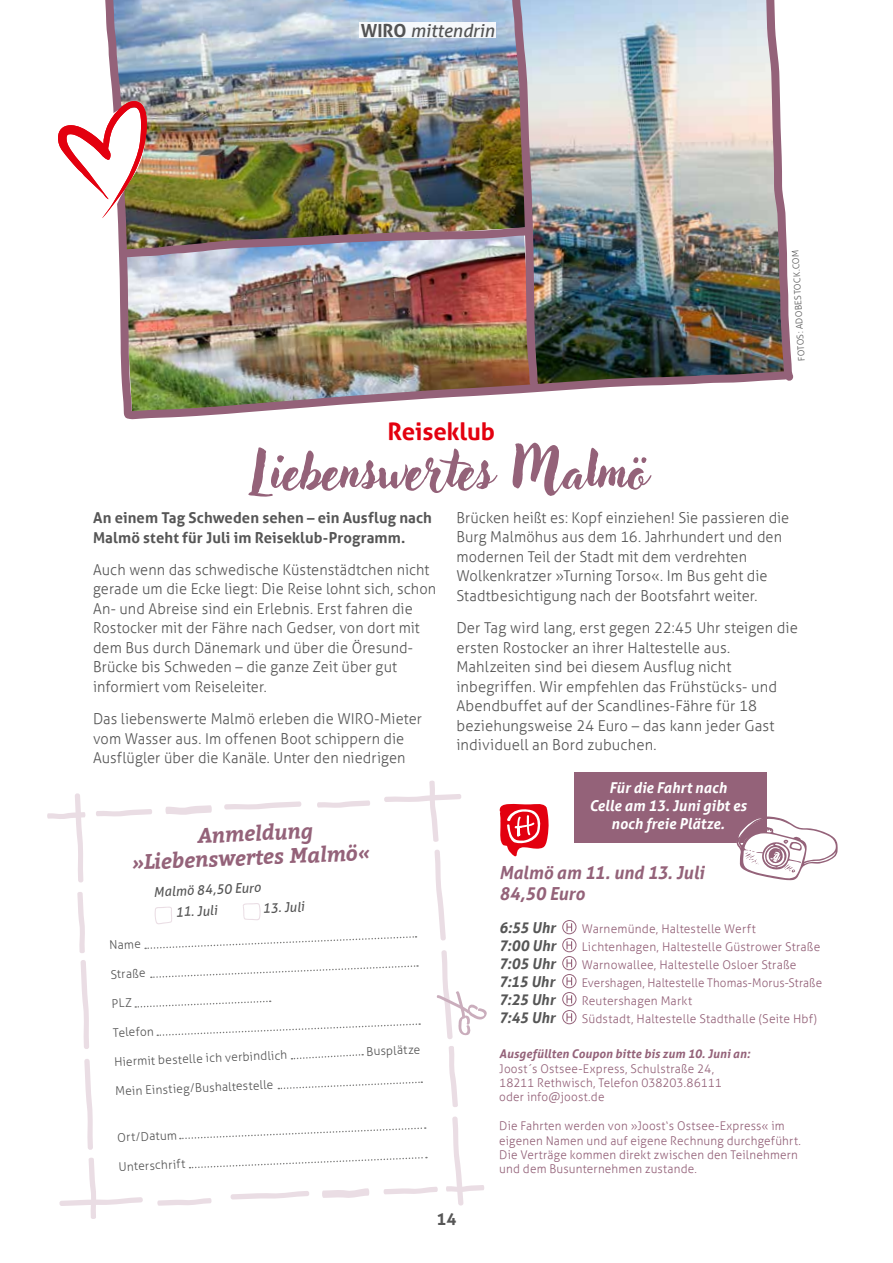
<style>
.page{position:relative;width:893px;height:1263px;background:#fff}
.page>*{position:absolute;margin:0;border:0;box-sizing:border-box;transform-origin:0 0}
.t1{font:50.4px "Adlery Pro";color:#946279}
.t2{font:700 24px "Aller";letter-spacing:-.005em;color:#e3000f}
.t3{font:italic 700 21px/24.2px "Bitter";color:#946279;text-align:center}
.t4{font:italic 700 18px/21.6px "Aller";letter-spacing:-.005em;color:#946279;scale:.96 1}
.t5{font:italic 18px "Aller";color:#565656}
.t6{font:700 16.5px "Aller";color:#565656}
.t7{font:300 15px/19.5px "Aller";letter-spacing:.005em;color:#565656}
.t8{font:700 15px/19.5px "Aller";letter-spacing:.01em;color:#565656}
.t9{font:italic 700 15px/18px "Aller";color:#fff;text-align:center;scale:.96 1}
.t10{font:italic 700 15px "Aller";color:#565656;scale:.96 1}
.t11{font:italic 13.5px "Aller";color:#565656;scale:.96 1}
.t12{font:300 12px/14.4px "Aller";letter-spacing:.015em;color:#946279}
.t13{font:300 12px "Aller";color:#565656}
.t14{font:italic 700 12px "Aller";letter-spacing:.01em;color:#946279}
.t15{font:300 9px "Aller";color:#565656}
.s1{font-weight:700;font-style:normal}
</style>
<div class="page">
<img style="left:47px;top:0;width:791px;height:1219px">
<p class="t5" style="left:361px;top:19px;width:135px"><span class="s1">WIRO</span> mittendrin</p>
<h2 class="t2" style="left:387px;top:417px;width:109px">Reiseklub</h2>
<h1 class="t1" style="left:252px;top:441px;width:397px">Liebenswertes Malmö</h1>
<p class="t15" style="left:796px;top:362px;width:113px;rotate:-93deg">FOTOS: ADOBESTOCK.COM</p>
<p class="t8" style="left:93px;top:508px;width:340px">An einem Tag Schweden sehen – ein Ausflug nach<br>Malmö steht für Juli im Reiseklub-Programm.</p>
<p class="t7" style="left:93px;top:560px;width:345px">Auch wenn das schwedische Küstenstädtchen nicht gerade um die Ecke liegt: Die Reise lohnt sich, schon An- und Abreise sind ein Erlebnis. Erst fahren die Rostocker mit der Fähre nach Gedser, von dort mit dem Bus durch Dänemark und über die Öresund-Brücke bis Schweden – die ganze Zeit über gut informiert vom Reiseleiter.</p>
<p class="t7" style="left:93px;top:709px;width:330px">Das liebenswerte Malmö erleben die WIRO-Mieter vom Wasser aus. Im offenen Boot schippern die<br>Ausflügler über die Kanäle. Unter den niedrigen</p>
<h3 class="t3" style="left:130px;top:826px;width:240px;rotate:-2deg">Anmeldung »Liebenswertes Malmö«</h3>
<p class="t11" style="left:153px;top:883px;width:113px;rotate:-2deg">Malmö 84,50 Euro</p>
<p class="t11" style="left:175px;top:903px;width:45px;rotate:-2deg">11. Juli</p>
<p class="t11" style="left:262px;top:900px;width:45px;rotate:-2deg">13. Juli</p>
<p class="t13" style="left:109px;top:938px;width:33px;rotate:-2deg">Name</p>
<p class="t13" style="left:110px;top:967px;width:37px;rotate:-2deg">Straße</p>
<p class="t13" style="left:113px;top:1025px;width:42px;rotate:-2deg">Telefon</p>
<p class="t13" style="left:114px;top:1054px;width:175px;rotate:-2deg">Hiermit bestelle ich verbindlich</p>
<p class="t13" style="left:366px;top:1044px;width:56px;rotate:-2deg">Busplätze</p>
<p class="t13" style="left:115px;top:1083px;width:160px;rotate:-2deg">Mein Einstieg/Bushaltestelle</p>
<p class="t13" style="left:117px;top:1130px;width:61px;rotate:-2deg">Ort/Datum</p>
<p class="t13" style="left:118px;top:1159px;width:68px;rotate:-2deg">Unterschrift</p>
<p class="t7" style="left:456px;top:508px;width:334px">Brücken heißt es: Kopf einziehen! Sie passieren die Burg Malmöhus aus dem 16. Jahrhundert und den modernen Teil der Stadt mit dem verdrehten Wolkenkratzer »Turning Torso«. Im Bus geht die Stadtbesichtigung nach der Bootsfahrt weiter.</p>
<p class="t7" style="left:456px;top:618px;width:343px">Der Tag wird lang, erst gegen 22:45 Uhr steigen die ersten Rostocker an ihrer Haltestelle aus.<br>Mahlzeiten sind bei diesem Ausflug nicht inbegriffen. Wir empfehlen das Frühstücks- und Abendbuffet auf der Scandlines-Fähre für 18 beziehungsweise 24 Euro – das kann jeder Gast individuell an Bord zubuchen.</p>
<p class="t9" style="left:589px;top:779px;width:165px">Für die Fahrt nach<br>Celle am 13. Juni gibt es noch freie Plätze.</p>
<p class="t4" style="left:499px;top:861px;width:215px">Malmö am 11. und 13. Juli<br>84,50 Euro</p>
<p class="t10" style="left:499px;top:918px;width:60px">6:55 Uhr</p>
<p class="t12" style="left:582px;top:921px;width:175px">Warnemünde, Haltestelle Werft</p>
<p class="t10" style="left:499px;top:936px;width:60px">7:00 Uhr</p>
<p class="t12" style="left:582px;top:939px;width:240px">Lichtenhagen, Haltestelle Güstrower Straße</p>
<p class="t10" style="left:499px;top:954px;width:60px">7:05 Uhr</p>
<p class="t12" style="left:582px;top:957px;width:216px">Warnowallee, Haltestelle Osloer Straße</p>
<p class="t10" style="left:499px;top:972px;width:59px">7:15 Uhr</p>
<p class="t12" style="left:582px;top:975px;width:242px">Evershagen, Haltestelle Thomas-Morus-Straße</p>
<p class="t10" style="left:499px;top:990px;width:60px">7:25 Uhr</p>
<p class="t12" style="left:582px;top:993px;width:112px">Reutershagen Markt</p>
<p class="t10" style="left:499px;top:1008px;width:60px">7:45 Uhr</p>
<p class="t12" style="left:582px;top:1011px;width:237px">Südstadt, Haltestelle Stadthalle (Seite Hbf)</p>
<p class="t14" style="left:499px;top:1046px;width:252px">Ausgefüllten Coupon bitte bis zum 10. Juni an:</p>
<p class="t12" style="left:499px;top:1061px;width:224px">Joost´s Ostsee-Express, Schulstraße 24,<br>18211 Rethwisch, Telefon 038203.86111 oder info@joost.de</p>
<p class="t12" style="left:499px;top:1119px;width:303px">Die Fahrten werden von »Joost‘s Ostsee-Express« im eigenen Namen und auf eigene Rechnung durchgeführt.<br>Die Verträge kommen direkt zwischen den Teilnehmern und dem Busunternehmen zustande.</p>
<p class="t6" style="left:437px;top:1209px;width:21px">14</p>
</div>
